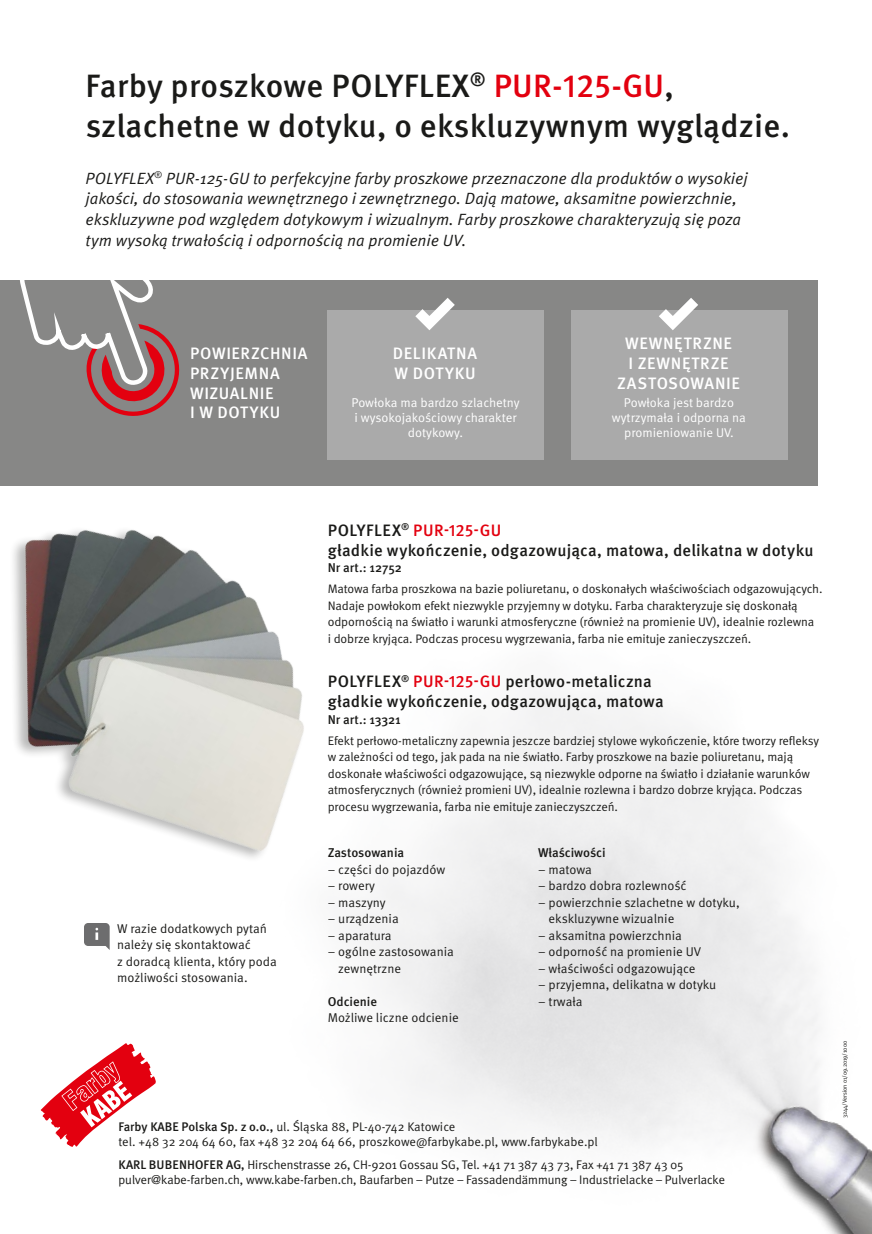
<style>
.page{position:relative;width:872px;height:1234px;background:#fff}
.page>*{position:absolute;margin:0;border:0;box-sizing:border-box;transform-origin:0 0}
.t1{font:500 32.25px/39.8px "Meta Pro";letter-spacing:.01em;color:#1a1a18}
.t2{font:500 16.5px/19.8px "Meta Pro";letter-spacing:.01em;color:#1a1a18}
.t3{font:500 16.5px/19.8px "Meta Pro";letter-spacing:.04em;color:#fff}
.t4{font:italic 16.2px/20.7px "Meta Pro";letter-spacing:-.005em;color:#1a1a18}
.t5{font:12.75px/16.5px "Meta Pro";color:#1a1a18}
.t6{font:12.75px/15.3px "Meta Pro";color:#fff;text-align:center}
.t7{font:500 12.75px "Meta Pro";letter-spacing:-.005em;color:#1a1a18}
.t8{font:12.45px/15px "Meta Plus Normal";color:#1a1a18}
.t9{font:12.45px/15px "Meta Pro";letter-spacing:-.005em;color:#1a1a18}
.t10{font:12.3px/16.5px "Meta Pro";letter-spacing:-.01em;color:#1a1a18}
.t11{font:6px "Meta Plus Normal";letter-spacing:-.01em;color:#1a1a18}
.s1{color:#e3000f}
.s2{font-weight:500}
.s3{font-family:"Meta Plus";font-weight:500}
</style>
<div class="page">
<img style="left:353px;top:694px;width:519px;height:539px">
<div style="left:0;top:281px;width:818px;height:205px;background:#878786"></div>
<div style="left:328px;top:310px;width:216px;height:149px;background:#aaa"></div>
<div style="left:571px;top:310px;width:216px;height:149px;background:#aaa"></div>
<svg style="left:415px;top:298px;width:40px;height:32px"></svg>
<svg style="left:659px;top:298px;width:39px;height:32px"></svg>
<svg style="left:84px;top:932px;width:26px;height:17px"></svg>
<svg style="left:13px;top:280px;width:172px;height:129px"></svg>
<svg style="left:41px;top:1043px;width:115px;height:103px"></svg>
<img style="left:13px;top:409px;width:424px;height:523px">
<img style="left:871px;top:694px;width:1px;height:18px">
<h1 class="t1" style="left:86px;top:67px;width:705px">Farby proszkowe POLYFLEX<sup>®</sup> <span class="s1">PUR-125-GU</span>, szlachetne w dotyku, o ekskluzywnym wyglądzie.</h1>
<p class="t4" style="left:86px;top:168px;width:663px">POLYFLEX<sup>®</sup> PUR-125-GU to perfekcyjne farby proszkowe przeznaczone dla produktów o wysokiej jakości, do stosowania wewnętrznego i zewnętrznego. Dają matowe, aksamitne powierzchnie, ekskluzywne pod względem dotykowym i wizualnym. Farby proszkowe charakteryzują się poza tym wysoką trwałością i odpornością na promienie UV.</p>
<h2 class="t3" style="left:190px;top:344px;width:119px">POWIERZCHNIA<br>PRZYJEMNA<br>WIZUALNIE<br>I W DOTYKU</h2>
<h2 class="t3" style="left:393px;top:344px;width:86px">DELIKATNA<br>W DOTYKU</h2>
<h2 class="t3" style="left:617px;top:334px;width:124px;text-align:center">WEWNĘTRZNE<br>I ZEWNĘTRZE<br>ZASTOSOWANIE</h2>
<p class="t6" style="left:351px;top:395px;width:170px">Powłoka ma bardzo szlachetny i wysokojakościowy charakter dotykowy.</p>
<p class="t6" style="left:612px;top:395px;width:136px">Powłoka jest bardzo wytrzymała i odporna na promieniowanie UV.</p>
<p class="t5" style="left:117px;top:920px;width:161px">W razie dodatkowych pytań należy się skontaktować<br>z doradcą klienta, który poda możliwości stosowania.</p>
<h2 class="t2" style="left:328px;top:520px;width:487px">POLYFLEX<sup>®</sup> <span class="s1">PUR-125-GU<br></span>gładkie wykończenie, odgazowująca, matowa, delikatna w dotyku</h2>
<p class="t7" style="left:328px;top:559px;width:76px">Nr art.: 12752</p>
<p class="t10" style="left:328px;top:580px;width:496px">Matowa farba proszkowa na bazie poliuretanu, o doskonałych właściwościach odgazowujących.<br>Nadaje powłokom efekt niezwykle przyjemny w dotyku. Farba charakteryzuje się doskonałą odpornością na światło i warunki atmosferyczne (również na promienie UV), idealnie rozlewna<br>i dobrze kryjąca. Podczas procesu wygrzewania, farba nie emituje zanieczyszczeń.</p>
<h2 class="t2" style="left:328px;top:672px;width:338px">POLYFLEX<sup>®</sup> <span class="s1">PUR-125-GU</span> perłowo-metaliczna gładkie wykończenie, odgazowująca, matowa</h2>
<p class="t7" style="left:328px;top:711px;width:75px">Nr art.: 13321</p>
<p class="t10" style="left:328px;top:732px;width:493px">Efekt perłowo-metaliczny zapewnia jeszcze bardziej stylowe wykończenie, które tworzy refleksy w zależności od tego, jak pada na nie światło. Farby proszkowe na bazie poliuretanu, mają doskonałe właściwości odgazowujące, są niezwykle odporne na światło i działanie warunków atmosferycznych (również promieni UV), idealnie rozlewna i bardzo dobrze kryjąca. Podczas procesu wygrzewania, farba nie emituje zanieczyszczeń.</p>
<p class="t7" style="left:328px;top:844px;width:78px">Zastosowania</p>
<p class="t5" style="left:328px;top:861px;width:119px">– części do pojazdów</p>
<p class="t5" style="left:328px;top:877px;width:49px">– rowery</p>
<p class="t5" style="left:328px;top:894px;width:59px">– maszyny</p>
<p class="t5" style="left:328px;top:910px;width:72px">– urządzenia</p>
<p class="t5" style="left:328px;top:927px;width:65px">– aparatura</p>
<p class="t5" style="left:338px;top:943px;width:117px;text-indent:-11px">– ogólne zastosowania zewnętrzne</p>
<p class="t7" style="left:328px;top:993px;width:51px">Odcienie</p>
<p class="t5" style="left:328px;top:1009px;width:132px">Możliwe liczne odcienie</p>
<p class="t7" style="left:538px;top:844px;width:69px">Właściwości</p>
<p class="t5" style="left:538px;top:861px;width:55px">– matowa</p>
<p class="t5" style="left:538px;top:877px;width:150px">– bardzo dobra rozlewność</p>
<p class="t5" style="left:548px;top:894px;width:193px;text-indent:-11px">– powierzchnie szlachetne w dotyku, ekskluzywne wizualnie</p>
<p class="t5" style="left:538px;top:927px;width:145px">– aksamitna powierzchnia</p>
<p class="t5" style="left:538px;top:943px;width:165px">– odporność na promienie UV</p>
<p class="t5" style="left:538px;top:960px;width:159px">– właściwości odgazowujące</p>
<p class="t5" style="left:538px;top:976px;width:180px">– przyjemna, delikatna w dotyku</p>
<p class="t5" style="left:538px;top:993px;width:46px">– trwała</p>
<p class="t9" style="left:118px;top:1118px;width:481px"><span class="s2">Farby KABE Polska Sp. z o.o.,</span> ul. Śląska 88, PL-40-742 Katowice<br>tel. +48 32 204 64 60, fax +48 32 204 64 66, proszkowe@farbykabe.pl, www.farbykabe.pl</p>
<p class="t8" style="left:118px;top:1156px;width:608px"><span class="s3">KARL BUBENHOFER AG,</span> Hirschenstrasse 26, CH-9201 Gossau SG, Tel. +41 71 387 43 73, Fax +41 71 387 43 05 pulver@kabe-farben.ch, www.kabe-farben.ch, Baufarben – Putze – Fassadendämmung – Industrielacke – Pulverlacke</p>
<p class="t11" style="left:841px;top:1118px;width:79px;rotate:-90deg">3244/Version 01/09.2019/1000</p>
</div>
